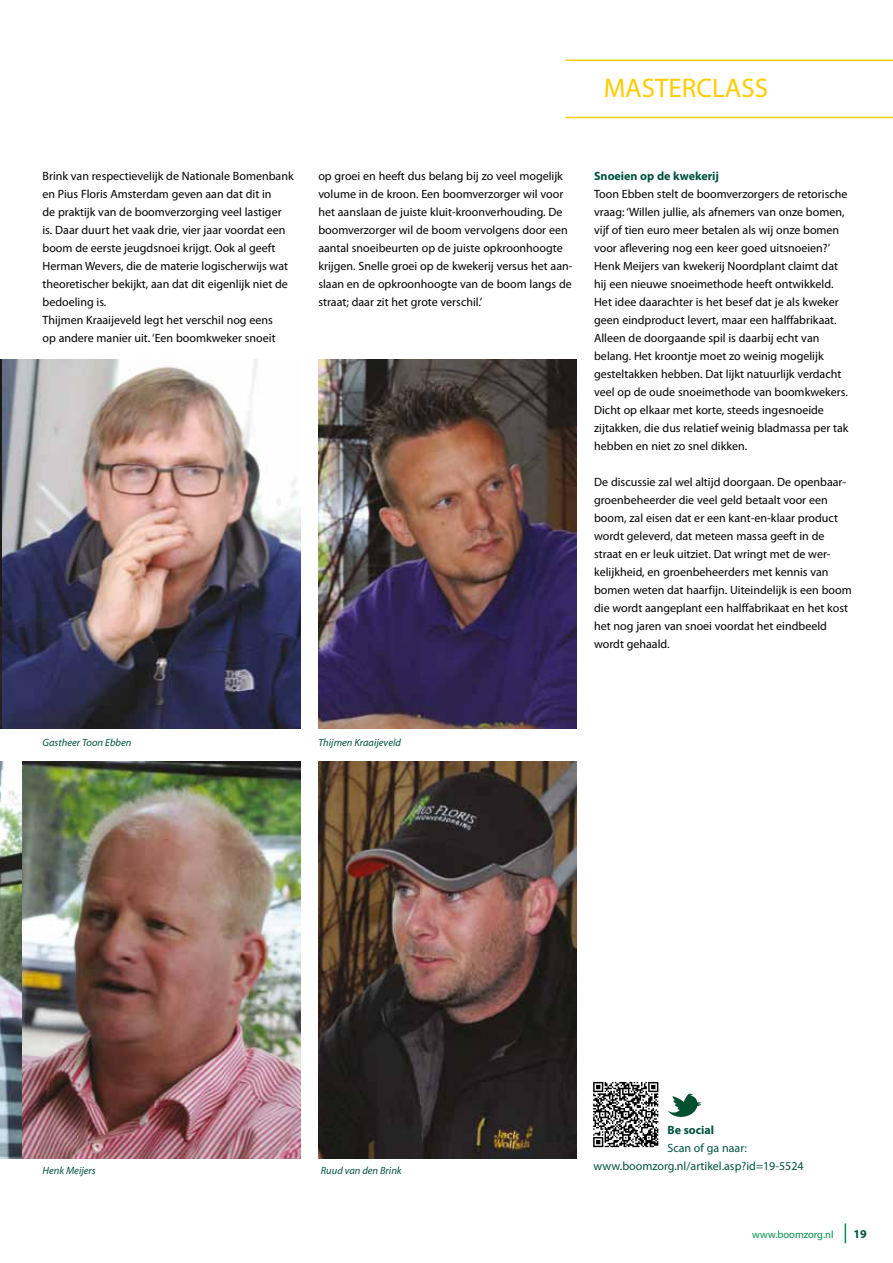
<style>
.page{position:relative;width:893px;height:1263px;background:#fff}
.page>*{position:absolute;margin:0;border:0;box-sizing:border-box;transform-origin:0 0}
.t1{font:27px "Myriad Pro";color:#fc0}
.t2{font:12px/18px "Myriad Pro";color:#000}
.t3{font:12px/18px "Myriad Pro";color:#00533d}
.t4{font:700 12px "Myriad Pro";color:#00533d}
.t5{font:italic 10.5px "Myriad Pro";color:#00533d}
.t6{font:10.5px "Myriad Pro";color:#00904a}
</style>
<div class="page">
<svg style="left:845px;top:1223px;width:1px;height:20px"></svg>
<hr style="left:565px;top:117px;width:328px;height:1px;background:#fc0">
<hr style="left:565px;top:60px;width:328px;height:1px;background:#fc0">
<img style="left:318px;top:359px;width:258px;height:369px">
<img style="left:318px;top:762px;width:258px;height:396px">
<img style="left:21px;top:762px;width:279px;height:396px">
<img style="left:0;top:359px;width:300px;height:369px">
<img style="left:0;top:762px;width:21px;height:396px">
<svg style="left:593px;top:1082px;width:65px;height:65px"></svg>
<svg style="left:667px;top:1093px;width:34px;height:24px"></svg>
<h1 class="t1" style="left:604px;top:71px;width:166px">MASTERCLASS</h1>
<p class="t2" style="left:43px;top:167px;width:253px">Brink van respectievelijk de Nationale Bomenbank en Pius Floris Amsterdam geven aan dat dit in<br>de praktijk van de boomverzorging veel lastiger is. Daar duurt het vaak drie, vier jaar voordat een boom de eerste jeugdsnoei krijgt. Ook al geeft Herman Wevers, die de materie logischerwijs wat theoretischer bekijkt, aan dat dit eigenlijk niet de bedoeling is.<br>Thijmen Kraaijeveld legt het verschil nog eens<br>op andere manier uit. ‘Een boomkweker snoeit</p>
<p class="t2" style="left:318px;top:167px;width:256px">op groei en heeft dus belang bij zo veel mogelijk volume in de kroon. Een boomverzorger wil voor het aanslaan de juiste kluit-kroonverhouding. De boomverzorger wil de boom vervolgens door een aantal snoeibeurten op de juiste opkroonhoogte krijgen. Snelle groei op de kwekerij versus het aan&shy;slaan en de opkroonhoogte van de boom langs de straat; daar zit het grote verschil.’</p>
<p class="t4" style="left:594px;top:168px;width:127px">Snoeien op de kwekerij</p>
<p class="t2" style="left:594px;top:185px;width:256px">Toon Ebben stelt de boomverzorgers de retorische vraag: ‘Willen jullie, als afnemers van onze bomen, vijf of tien euro meer betalen als wij onze bomen voor aflevering nog een keer goed uitsnoeien?’ Henk Meijers van kwekerij Noordplant claimt dat hij een nieuwe snoeimethode heeft ontwikkeld.<br>Het idee daarachter is het besef dat je als kweker geen eindproduct levert, maar een halffabrikaat.<br>Alleen de doorgaande spil is daarbij echt van belang. Het kroontje moet zo weinig mogelijk gesteltakken hebben. Dat lijkt natuurlijk verdacht veel op de oude snoeimethode van boomkwekers.<br>Dicht op elkaar met korte, steeds ingesnoeide zijtakken, die dus relatief weinig bladmassa per tak hebben en niet zo snel dikken.</p>
<p class="t2" style="left:594px;top:473px;width:259px">De discussie zal wel altijd doorgaan. De openbaar&shy;groenbeheerder die veel geld betaalt voor een boom, zal eisen dat er een kant-en-klaar product wordt geleverd, dat meteen massa geeft in de straat en er leuk uitziet. Dat wringt met de wer&shy;kelijkheid, en groenbeheerders met kennis van bomen weten dat haarfijn. Uiteindelijk is een boom die wordt aangeplant een halffabrikaat en het kost het nog jaren van snoei voordat het eindbeeld wordt gehaald.</p>
<p class="t5" style="left:43px;top:736px;width:90px">Gastheer Toon Ebben</p>
<p class="t5" style="left:318px;top:736px;width:84px">Thijmen Kraaijeveld</p>
<p class="t5" style="left:42px;top:1164px;width:55px">Henk Meijers</p>
<p class="t5" style="left:321px;top:1164px;width:82px">Ruud van den Brink</p>
<p class="t4" style="left:667px;top:1122px;width:48px">Be social</p>
<p class="t3" style="left:594px;top:1139px;width:212px;text-indent:74px">Scan of ga naar: www.boomzorg.nl/artikel.asp?id=19-5524</p>
<p class="t6" style="left:752px;top:1228px;width:83px">www.boomzorg.nl</p>
<p class="t4" style="left:853px;top:1226px;width:15px">19</p>
</div>
